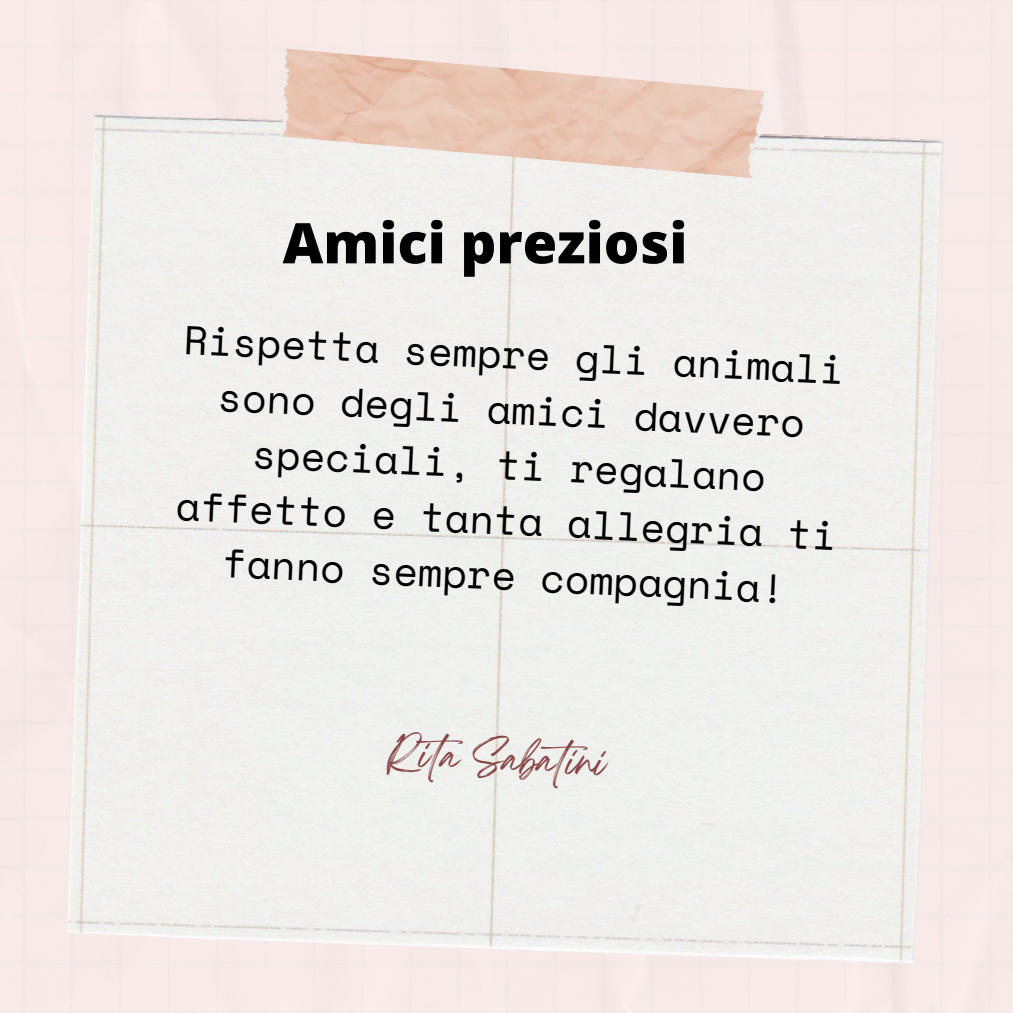
<style>
.page{position:relative;width:1013px;height:1013px;background:#fff}
.page>*{position:absolute;margin:0;border:0;box-sizing:border-box;transform-origin:0 0}
.t1{font:800 56px "Open Sans";color:#000}
.t2{font:40px/55.2px "Space Mono";color:#000;text-align:center}
.t3{font:33.25px "Breathing";color:#864444}
</style>
<div class="page">
<div style="left:67px;top:114px;width:879px;height:850px;background:#f0f0ed"></div>
<img style="left:275px;top:48px;width:495px;height:131px">
<h1 class="t1" style="left:283px;top:203px;width:406px">Amici preziosi</h1>
<p class="t2" style="left:185px;top:309px;width:663px;rotate:3deg">Rispetta sempre gli animali sono degli amici davvero speciali, ti regalano affetto e tanta allegria ti fanno sempre compagnia!</p>
<p class="t3" style="left:388px;top:741px;width:221px;rotate:3deg">Rita Sabatini</p>
</div>
